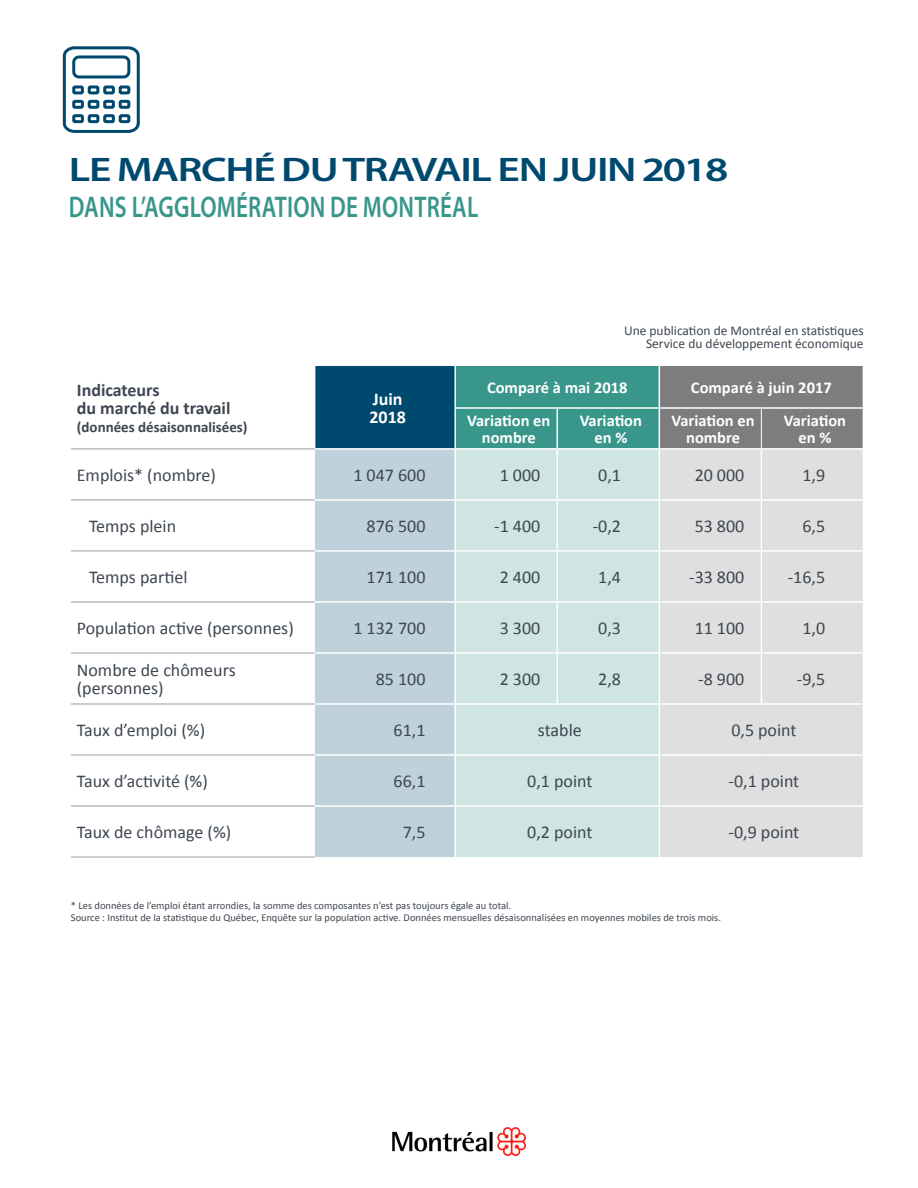
<style>
.page{position:relative;width:918px;height:1188px;background:#fff}
.page>*{position:absolute;margin:0;border:0;box-sizing:border-box;transform-origin:0 0}
.t1{font:600 34.2px "Myriad Pro";letter-spacing:-.03em;color:#00496e;scale:1.27 1}
.t2{font:600 30px "Myriad Pro";letter-spacing:.01em;color:#39968b;scale:.77 1}
.t3{font:18px "Calibri";color:#3e4651}
.t4{font:700 18px "Calibri";color:#3e4651}
.t5{font:700 18px "Calibri";color:#fff}
.t6{font:700 16.5px/16.5px "Calibri";color:#fff;text-align:center}
.t7{font:700 15px "Calibri";color:#3e4651}
.t8{font:13.5px "Calibri";color:#3e4651}
.t9{font:10.5px "Calibri";color:#3e4651}
</style>
<div class="page">
<img style="left:392px;top:1127px;width:134px;height:29px">
<div style="left:315px;top:365px;width:140px;height:84px;background:#00496e"></div>
<svg style="left:456px;top:366px;width:407px;height:82px;background:#5b8984"></svg>
<div style="left:315px;top:450px;width:139px;height:407px;background:#bfd2db"></div>
<div style="left:456px;top:450px;width:203px;height:407px;background:#cee5e2"></div>
<div style="left:660px;top:450px;width:203px;height:407px;background:#dfdfdf"></div>
<hr style="left:315px;top:365px;width:140px;height:1px;background:#fff">
<hr style="left:315px;top:366px;width:1px;height:42px;background:#fff">
<hr style="left:315px;top:408px;width:1px;height:40px;background:#fff">
<hr style="left:761px;top:409px;width:1px;height:39px;background:#fff">
<hr style="left:455px;top:499px;width:102px;height:2px;background:#fff">
<hr style="left:455px;top:550px;width:102px;height:2px;background:#fff">
<hr style="left:455px;top:601px;width:102px;height:2px;background:#fff">
<hr style="left:455px;top:652px;width:102px;height:2px;background:#fff">
<hr style="left:455px;top:703px;width:102px;height:2px;background:#fff">
<hr style="left:557px;top:450px;width:1px;height:49px;background:#fff">
<hr style="left:557px;top:499px;width:102px;height:2px;background:#fff">
<hr style="left:557px;top:501px;width:1px;height:49px;background:#fff">
<hr style="left:557px;top:550px;width:102px;height:2px;background:#fff">
<hr style="left:557px;top:552px;width:1px;height:49px;background:#fff">
<hr style="left:557px;top:601px;width:102px;height:2px;background:#fff">
<hr style="left:557px;top:603px;width:1px;height:49px;background:#fff">
<hr style="left:557px;top:652px;width:102px;height:2px;background:#fff">
<hr style="left:557px;top:654px;width:1px;height:49px;background:#fff">
<hr style="left:557px;top:703px;width:102px;height:2px;background:#fff">
<hr style="left:454px;top:366px;width:2px;height:41px;background:#fff">
<hr style="left:454px;top:407px;width:103px;height:2px;background:#fff">
<hr style="left:557px;top:407px;width:102px;height:2px;background:#fff">
<hr style="left:454px;top:409px;width:2px;height:39px;background:#fff">
<hr style="left:557px;top:409px;width:1px;height:39px;background:#fff">
<hr style="left:659px;top:366px;width:1px;height:41px;background:#fff">
<hr style="left:659px;top:407px;width:102px;height:2px;background:#fff">
<hr style="left:761px;top:407px;width:103px;height:2px;background:#fff">
<hr style="left:659px;top:409px;width:1px;height:39px;background:#fff">
<hr style="left:659px;top:499px;width:102px;height:2px;background:#fff">
<hr style="left:761px;top:499px;width:103px;height:2px;background:#fff">
<hr style="left:659px;top:550px;width:102px;height:2px;background:#fff">
<hr style="left:761px;top:550px;width:103px;height:2px;background:#fff">
<hr style="left:659px;top:601px;width:102px;height:2px;background:#fff">
<hr style="left:761px;top:601px;width:103px;height:2px;background:#fff">
<hr style="left:659px;top:652px;width:102px;height:2px;background:#fff">
<hr style="left:761px;top:652px;width:103px;height:2px;background:#fff">
<hr style="left:761px;top:450px;width:1px;height:49px;background:#fff">
<hr style="left:761px;top:501px;width:1px;height:49px;background:#fff">
<hr style="left:761px;top:552px;width:1px;height:49px;background:#fff">
<hr style="left:761px;top:603px;width:1px;height:49px;background:#fff">
<hr style="left:761px;top:654px;width:1px;height:49px;background:#fff">
<hr style="left:315px;top:499px;width:140px;height:2px;background:#fff">
<hr style="left:315px;top:550px;width:140px;height:2px;background:#fff">
<hr style="left:315px;top:601px;width:140px;height:2px;background:#fff">
<hr style="left:315px;top:652px;width:140px;height:2px;background:#fff">
<hr style="left:315px;top:703px;width:140px;height:2px;background:#fff">
<hr style="left:315px;top:754px;width:140px;height:2px;background:#fff">
<hr style="left:315px;top:805px;width:140px;height:2px;background:#fff">
<hr style="left:315px;top:448px;width:140px;height:2px;background:#fff">
<hr style="left:455px;top:754px;width:102px;height:2px;background:#fff">
<hr style="left:557px;top:754px;width:102px;height:2px;background:#fff">
<hr style="left:455px;top:805px;width:102px;height:2px;background:#fff">
<hr style="left:557px;top:805px;width:102px;height:2px;background:#fff">
<hr style="left:659px;top:703px;width:102px;height:2px;background:#fff">
<hr style="left:761px;top:703px;width:103px;height:2px;background:#fff">
<hr style="left:659px;top:754px;width:102px;height:2px;background:#fff">
<hr style="left:761px;top:754px;width:103px;height:2px;background:#fff">
<hr style="left:659px;top:805px;width:102px;height:2px;background:#fff">
<hr style="left:761px;top:805px;width:103px;height:2px;background:#fff">
<hr style="left:71px;top:856px;width:244px;height:2px;background:#bebebe">
<hr style="left:71px;top:499px;width:244px;height:2px;background:#bebebe">
<hr style="left:71px;top:550px;width:244px;height:2px;background:#bebebe">
<hr style="left:71px;top:601px;width:244px;height:2px;background:#bebebe">
<hr style="left:71px;top:652px;width:244px;height:2px;background:#bebebe">
<hr style="left:71px;top:703px;width:244px;height:2px;background:#bebebe">
<hr style="left:71px;top:754px;width:244px;height:2px;background:#bebebe">
<hr style="left:71px;top:805px;width:244px;height:2px;background:#bebebe">
<hr style="left:71px;top:448px;width:244px;height:2px;background:#bebebe">
<svg style="left:62px;top:46px;width:78px;height:87px"></svg>
<p class="t1" style="left:69px;top:148px;width:521px">LE MARCHÉ DU TRAVAIL EN JUIN 2018</p>
<p class="t2" style="left:69px;top:188px;width:534px">DANS L’AGGLOMÉRATION DE MONTRÉAL</p>
<p class="t4" style="left:77px;top:378px;width:84px">Indicateurs</p>
<p class="t4" style="left:77px;top:396px;width:155px">du marché du travail</p>
<p class="t7" style="left:77px;top:417px;width:172px">(données désaisonnalisées)</p>
<p class="t5" style="left:373px;top:387px;width:31px">Juin</p>
<p class="t5" style="left:369px;top:405px;width:38px">2018</p>
<p class="t8" style="left:624px;top:321px;width:241px">Une publication de Montréal en statistiques</p>
<p class="t8" style="left:646px;top:335px;width:219px">Service du développement économique</p>
<p class="t6" style="left:487px;top:379px;width:142px">Comparé à mai 2018</p>
<p class="t6" style="left:691px;top:379px;width:142px">Comparé à juin 2017</p>
<p class="t6" style="left:467px;top:413px;width:85px">Variation en nombre</p>
<p class="t6" style="left:580px;top:413px;width:64px">Variation</p>
<p class="t6" style="left:672px;top:413px;width:85px">Variation en nombre</p>
<p class="t6" style="left:784px;top:413px;width:64px">Variation</p>
<p class="t6" style="left:594px;top:429px;width:34px">en %</p>
<p class="t6" style="left:799px;top:429px;width:34px">en %</p>
<p class="t3" style="left:77px;top:464px;width:141px">Emplois* (nombre)</p>
<p class="t3" style="left:353px;top:464px;width:74px">1 047 600</p>
<p class="t3" style="left:500px;top:464px;width:42px">1 000</p>
<p class="t3" style="left:598px;top:464px;width:24px">0,1</p>
<p class="t3" style="left:695px;top:464px;width:51px">20 000</p>
<p class="t3" style="left:802px;top:464px;width:24px">1,9</p>
<p class="t3" style="left:89px;top:515px;width:89px">Temps plein</p>
<p class="t3" style="left:367px;top:515px;width:60px">876 500</p>
<p class="t3" style="left:494px;top:515px;width:48px">-1 400</p>
<p class="t3" style="left:593px;top:515px;width:30px">-0,2</p>
<p class="t3" style="left:695px;top:515px;width:51px">53 800</p>
<p class="t3" style="left:802px;top:515px;width:24px">6,5</p>
<p class="t3" style="left:89px;top:566px;width:100px">Temps partiel</p>
<p class="t3" style="left:367px;top:566px;width:60px">171 100</p>
<p class="t3" style="left:500px;top:566px;width:42px">2 400</p>
<p class="t3" style="left:598px;top:566px;width:24px">1,4</p>
<p class="t3" style="left:689px;top:566px;width:57px">-33 800</p>
<p class="t3" style="left:788px;top:566px;width:39px">-16,5</p>
<p class="t3" style="left:77px;top:617px;width:218px">Population active (personnes)</p>
<p class="t3" style="left:353px;top:617px;width:74px">1 132 700</p>
<p class="t3" style="left:500px;top:617px;width:42px">3 300</p>
<p class="t3" style="left:598px;top:617px;width:24px">0,3</p>
<p class="t3" style="left:695px;top:617px;width:51px">11 100</p>
<p class="t3" style="left:802px;top:617px;width:24px">1,0</p>
<p class="t3" style="left:77px;top:659px;width:160px">Nombre de chômeurs</p>
<p class="t3" style="left:77px;top:677px;width:88px">(personnes)</p>
<p class="t3" style="left:376px;top:668px;width:51px">85 100</p>
<p class="t3" style="left:500px;top:668px;width:42px">2 300</p>
<p class="t3" style="left:598px;top:668px;width:24px">2,8</p>
<p class="t3" style="left:698px;top:668px;width:48px">-8 900</p>
<p class="t3" style="left:797px;top:668px;width:30px">-9,5</p>
<p class="t3" style="left:77px;top:719px;width:130px">Taux d’emploi (%)</p>
<p class="t3" style="left:394px;top:719px;width:33px">61,1</p>
<p class="t3" style="left:538px;top:719px;width:45px">stable</p>
<p class="t3" style="left:731px;top:719px;width:67px">0,5 point</p>
<p class="t3" style="left:77px;top:770px;width:133px">Taux d’activité (%)</p>
<p class="t3" style="left:394px;top:770px;width:33px">66,1</p>
<p class="t3" style="left:527px;top:770px;width:67px">0,1 point</p>
<p class="t3" style="left:729px;top:770px;width:72px">-0,1 point</p>
<p class="t3" style="left:77px;top:821px;width:156px">Taux de chômage (%)</p>
<p class="t3" style="left:403px;top:821px;width:24px">7,5</p>
<p class="t3" style="left:527px;top:821px;width:67px">0,2 point</p>
<p class="t3" style="left:729px;top:821px;width:72px">-0,9 point</p>
<p class="t9" style="left:71px;top:899px;width:442px">* Les données de l’emploi étant arrondies, la somme des composantes n’est pas toujours égale au total.</p>
<p class="t9" style="left:71px;top:911px;width:652px">Source : Institut de la statistique du Québec, Enquête sur la population active. Données mensuelles désaisonnalisées en moyennes mobiles de trois mois.</p>
</div>
